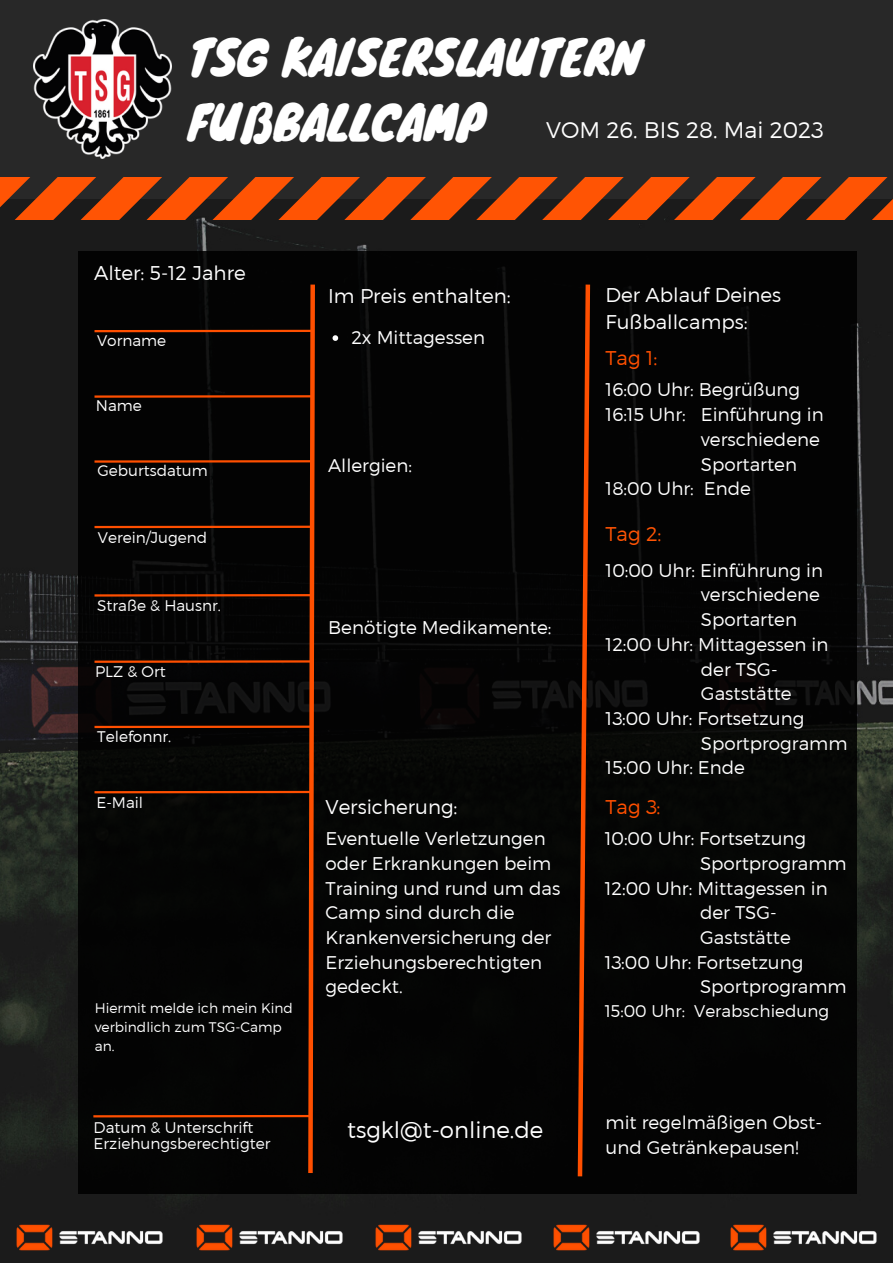
<style>
.page{position:relative;width:893px;height:1264px;background:#fff}
.page>*{position:absolute;margin:0;border:0;box-sizing:border-box;transform-origin:0 0}
.t1{font:46.8px "Knewave";color:#fff}
.t2{font:300 22.8px "Montserrat STANNO";color:#fff}
.t3{font:300 22.5px "Montserrat STANNO";color:#fff}
.t4{font:300 19.8px/27px "Montserrat STANNO";color:#fff}
.t5{font:300 19.8px "Montserrat STANNO";color:#ff4f00}
.t6{font:300 19.8px "Montserrat STANNO";color:#ff5404}
.t7{font:300 18.3px/24.8px "Montserrat STANNO";color:#fff}
.t8{font:300 16.8px "Montserrat STANNO";color:#fff}
.t9{font:300 15.3px/15.8px "Montserrat STANNO";color:#fff}
.t10{font:300 13.8px/19px "Montserrat STANNO";color:#fff}
</style>
<div class="page">
<img style="left:0;top:220px;width:892px;height:992px">
<div style="left:0;top:0;width:892px;height:198px;background:#282828"></div>
<svg style="left:0;top:177px;width:892px;height:43px"></svg>
<img style="left:33px;top:19px;width:138px;height:140px">
<img style="left:0;top:1212px;width:536px;height:50px">
<img style="left:536px;top:1212px;width:177px;height:50px">
<img style="left:713px;top:1212px;width:179px;height:50px">
<div style="left:79px;top:251px;width:778px;height:942px;background:#000"></div>
<svg style="left:306px;top:284px;width:11px;height:890px"></svg>
<svg style="left:575px;top:284px;width:17px;height:893px"></svg>
<hr style="left:94px;top:330px;width:219px;height:2px;background:#ff4f00">
<hr style="left:94px;top:395px;width:219px;height:3px;background:#ff4f00">
<hr style="left:94px;top:460px;width:219px;height:2px;background:#ff4f00">
<hr style="left:94px;top:525px;width:219px;height:3px;background:#ff4f00">
<hr style="left:94px;top:594px;width:219px;height:2px;background:#ff4f00">
<hr style="left:94px;top:660px;width:219px;height:3px;background:#ff4f00">
<hr style="left:94px;top:725px;width:219px;height:3px;background:#ff4f00">
<hr style="left:94px;top:790px;width:219px;height:3px;background:#ff4f00">
<hr style="left:93px;top:1114px;width:218px;height:3px;background:#ff4f00">
<svg style="left:332px;top:335px;width:6px;height:6px"></svg>
<p class="t1" style="left:188px;top:19px;width:454px">TSG KAISERSLAUTERN</p>
<p class="t1" style="left:188px;top:84px;width:298px">FUßBALLCAMP</p>
<p class="t3" style="left:546px;top:116px;width:278px">VOM 26. BIS 28. Mai 2023</p>
<p class="t4" style="left:94px;top:259px;width:153px">Alter: 5-12 Jahre</p>
<p class="t9" style="left:97px;top:332px;width:71px">Vorname</p>
<p class="t9" style="left:96px;top:398px;width:47px">Name</p>
<p class="t9" style="left:97px;top:462px;width:112px">Geburtsdatum</p>
<p class="t9" style="left:98px;top:529px;width:111px">Verein/Jugend</p>
<p class="t9" style="left:97px;top:597px;width:125px">Straße &amp; Hausnr.</p>
<p class="t9" style="left:95px;top:663px;width:72px">PLZ &amp; Ort</p>
<p class="t9" style="left:97px;top:729px;width:75px">Telefonnr.</p>
<p class="t9" style="left:96px;top:794px;width:48px">E-Mail</p>
<p class="t10" style="left:95px;top:998px;width:199px">Hiermit melde ich mein Kind verbindlich zum TSG-Camp an.</p>
<p class="t9" style="left:94px;top:1119px;width:178px">Datum &amp; Unterschrift<br>Erziehungsberechtigter</p>
<p class="t4" style="left:328px;top:282px;width:184px">Im Preis enthalten:</p>
<p class="t7" style="left:351px;top:325px;width:135px">2x Mittagessen</p>
<p class="t7" style="left:328px;top:453px;width:85px">Allergien:</p>
<p class="t7" style="left:328px;top:615px;width:225px">Benötigte Medikamente:</p>
<p class="t4" style="left:325px;top:793px;width:133px">Versicherung:</p>
<p class="t7" style="left:325px;top:826px;width:236px">Eventuelle Verletzungen oder Erkrankungen beim<br>Training und rund um das<br>Camp sind durch die<br>Krankenversicherung der<br>Erziehungsberechtigten gedeckt.</p>
<p class="t2" style="left:347px;top:1115px;width:198px">tsgkl@t-online.de</p>
<p class="t4" style="left:605px;top:281px;width:177px">Der Ablauf Deines<br>Fußballcamps:</p>
<p class="t5" style="left:605px;top:346px;width:53px">Tag 1:</p>
<p class="t7" style="left:605px;top:377px;width:196px">16:00 Uhr: Begrüßung</p>
<p class="t7" style="left:605px;top:402px;width:220px">16:15 Uhr: Einführung in</p>
<p class="t7" style="left:700px;top:427px;width:120px">verschiedene</p>
<p class="t7" style="left:700px;top:451px;width:98px">Sportarten</p>
<p class="t7" style="left:605px;top:476px;width:147px">18:00 Uhr: Ende</p>
<p class="t6" style="left:605px;top:522px;width:57px">Tag 2:</p>
<p class="t7" style="left:605px;top:557px;width:219px">10:00 Uhr: Einführung in</p>
<p class="t7" style="left:700px;top:582px;width:120px">verschiedene</p>
<p class="t7" style="left:700px;top:607px;width:98px">Sportarten</p>
<p class="t7" style="left:605px;top:632px;width:224px">12:00 Uhr: Mittagessen in</p>
<p class="t7" style="left:700px;top:656px;width:78px">der TSG-</p>
<p class="t7" style="left:700px;top:681px;width:92px">Gaststätte</p>
<p class="t7" style="left:605px;top:706px;width:200px">13:00 Uhr: Fortsetzung</p>
<p class="t7" style="left:700px;top:730px;width:148px">Sportprogramm</p>
<p class="t7" style="left:605px;top:755px;width:141px">15:00 Uhr: Ende</p>
<p class="t5" style="left:605px;top:795px;width:56px">Tag 3:</p>
<p class="t7" style="left:604px;top:826px;width:203px">10:00 Uhr: Fortsetzung</p>
<p class="t7" style="left:700px;top:850px;width:148px">Sportprogramm</p>
<p class="t7" style="left:604px;top:875px;width:224px">12:00 Uhr: Mittagessen in</p>
<p class="t7" style="left:700px;top:900px;width:78px">der TSG-</p>
<p class="t7" style="left:700px;top:925px;width:92px">Gaststätte</p>
<p class="t7" style="left:604px;top:949px;width:200px">13:00 Uhr: Fortsetzung</p>
<p class="t7" style="left:700px;top:974px;width:148px">Sportprogramm</p>
<p class="t8" style="left:604px;top:1000px;width:226px">15:00 Uhr: Verabschiedung</p>
<p class="t7" style="left:605px;top:1110px;width:218px">mit regelmäßigen Obst-</p>
<p class="t7" style="left:605px;top:1135px;width:195px">und Getränkepausen!</p>
</div>
